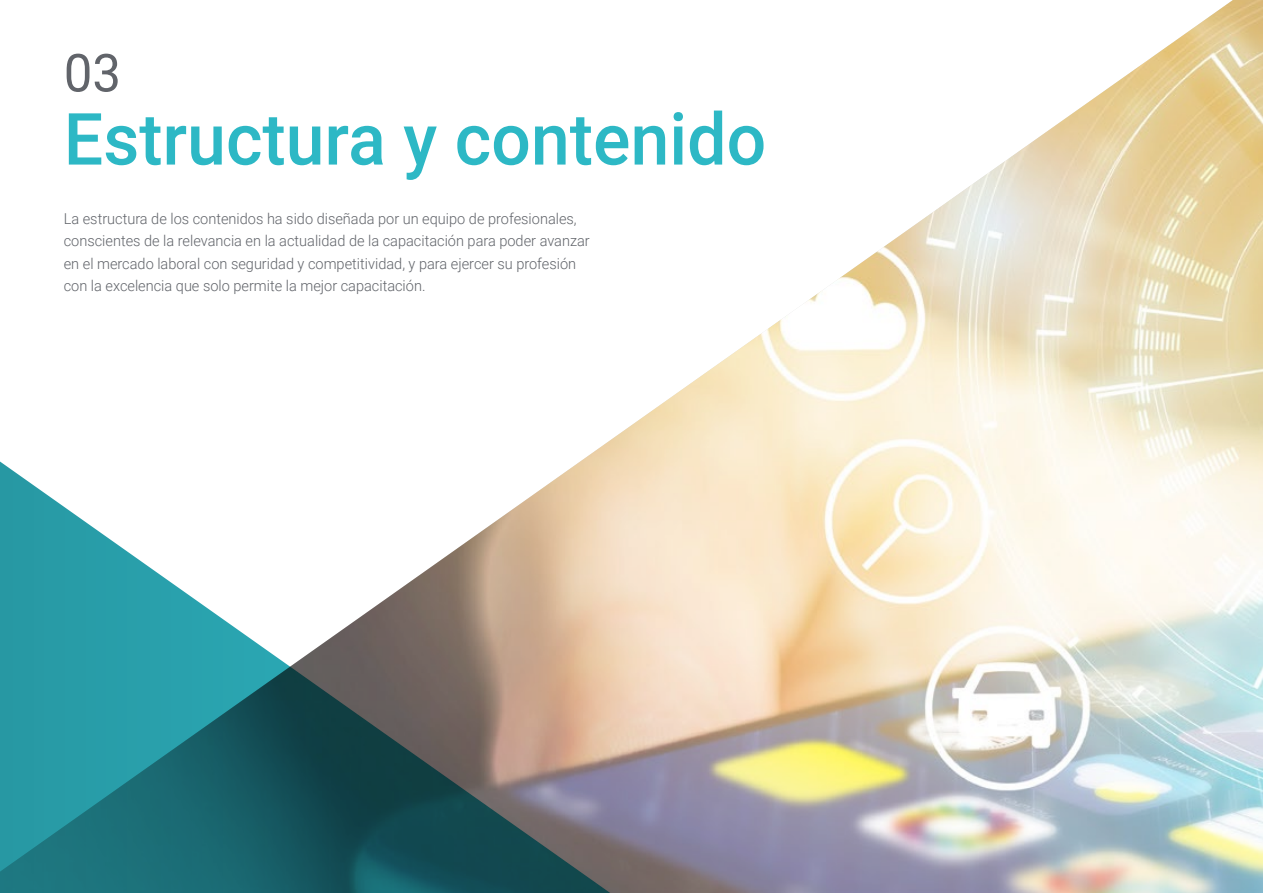
<style>
.page{position:relative;width:1263px;height:893px;background:#fff}
.page>*{position:absolute;margin:0;border:0;box-sizing:border-box;transform-origin:0 0}
.t1{font:500 72px "Roboto";color:#2db8c5}
.t2{font:52.5px "Roboto";color:#61646a}
.t3{font:300 15px/22.5px "Roboto";color:#61646a}
</style>
<div class="page">
<img style="left:602px;top:0;width:661px;height:893px">
<svg style="left:0;top:446px;width:640px;height:447px"></svg>
<h2 class="t2" style="left:64px;top:36px;width:59px">03</h2>
<h1 class="t1" style="left:64px;top:89px;width:704px">Estructura y contenido</h1>
<p class="t3" style="left:64px;top:207px;width:527px">La estructura de los contenidos ha sido diseñada por un equipo de profesionales, conscientes de la relevancia en la actualidad de la capacitación para poder avanzar en el mercado laboral con seguridad y competitividad, y para ejercer su profesión con la excelencia que solo permite la mejor capacitación.</p>
</div>
